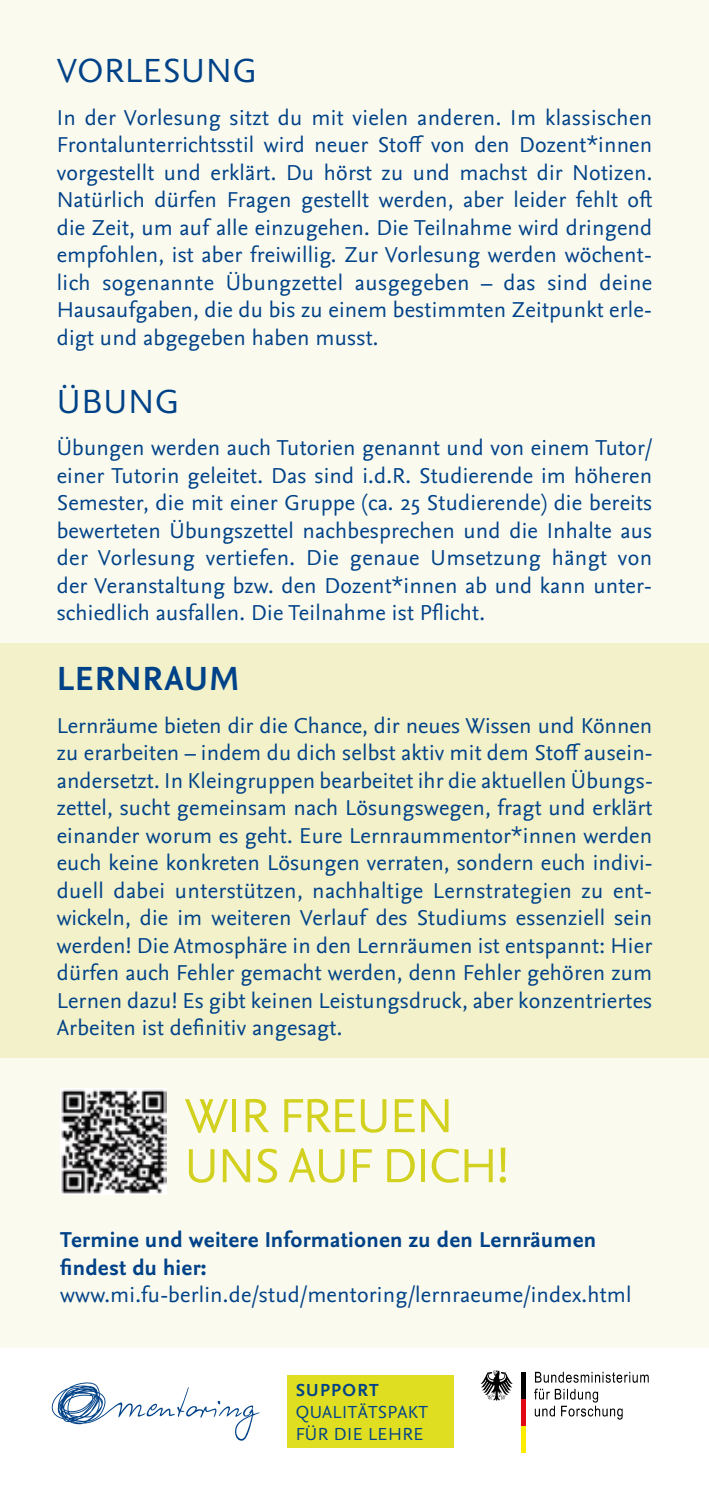
<style>
.page{position:relative;width:709px;height:1489px;background:#fff}
.page>*{position:absolute;margin:0;border:0;box-sizing:border-box;transform-origin:0 0}
.t1{font:50px/50px "Nexus Sans Pro";letter-spacing:-.02em;color:#d2d11f}
.t2{font:35px "Nexus Sans Pro";letter-spacing:.02em;color:#004288}
.t3{font:700 35px "Nexus Sans Pro";letter-spacing:.02em;color:#004288}
.t4{font:22.5px/27.5px "Nexus Sans Pro";letter-spacing:.01em;color:#004288;text-align:justify}
.t5{font:700 22.5px/27.5px "Nexus Sans Pro";letter-spacing:.01em;color:#004288}
.t6{font:18.25px/22px "Nexus Sans";letter-spacing:.025em;color:#004288}
.t7{font:700 18.25px "Nexus Sans";letter-spacing:.075em;color:#004288}
</style>
<div class="page">
<div style="left:0;top:0;width:709px;height:1346px;background:#fbfaee"></div>
<div style="left:0;top:643px;width:709px;height:415px;background:#f2f1c9"></div>
<svg style="left:51px;top:1382px;width:209px;height:59px"></svg>
<svg style="left:480px;top:1370px;width:32px;height:30px"></svg>
<hr style="left:521px;top:1371px;width:4px;height:27px;background:#000">
<hr style="left:521px;top:1398px;width:4px;height:27px;background:#e30613">
<hr style="left:521px;top:1425px;width:4px;height:27px;background:#ffed00">
<svg style="left:534px;top:1371px;width:114px;height:48px"></svg>
<img style="left:60px;top:1088px;width:107px;height:106px">
<div style="left:287px;top:1374px;width:166px;height:73px;background:#e0de20"></div>
<h2 class="t2" style="left:57px;top:45px;width:202px">VORLESUNG</h2>
<p class="t4" style="left:57px;top:102px;width:597px">In der Vorlesung sitzt du mit vielen anderen. Im klassischen Frontalunterrichtsstil wird neuer Stoff von den Dozent*innen vorgestellt und erklärt. Du hörst zu und machst dir Notizen.<br>Natürlich dürfen Fragen gestellt werden, aber leider fehlt oft die Zeit, um auf alle einzugehen. Die Teilnahme wird dringend empfohlen, ist aber freiwillig. Zur Vorlesung werden wöchent&shy;lich sogenannte Übungzettel ausgegeben – das sind deine Hausaufgaben, die du bis zu einem bestimmten Zeitpunkt erle&shy;digt und abgegeben haben musst.</p>
<h2 class="t2" style="left:57px;top:375px;width:124px">ÜBUNG</h2>
<p class="t4" style="left:57px;top:432px;width:597px">Übungen werden auch Tutorien genannt und von einem Tutor/ einer Tutorin geleitet. Das sind i.d.R. Studierende im höheren Semester, die mit einer Gruppe (ca. 25 Studierende) die bereits bewerteten Übungszettel nachbesprechen und die Inhalte aus der Vorlesung vertiefen. Die genaue Umsetzung hängt von der Veranstaltung bzw. den Dozent*innen ab und kann unter&shy;schiedlich ausfallen. Die Teilnahme ist Pflicht.</p>
<h2 class="t3" style="left:57px;top:652px;width:184px">LERNRAUM</h2>
<p class="t4" style="left:57px;top:710px;width:598px">Lernräume bieten dir die Chance, dir neues Wissen und Können zu erarbeiten – indem du dich selbst aktiv mit dem Stoff ausein&shy;andersetzt. In Kleingruppen bearbeitet ihr die aktuellen Übungs&shy;zettel, sucht gemeinsam nach Lösungswegen, fragt und erklärt einander worum es geht. Eure Lernraummentor*innen werden euch keine konkreten Lösungen verraten, sondern euch indivi&shy;duell dabei unterstützen, nachhaltige Lernstrategien zu ent&shy;wickeln, die im weiteren Verlauf des Studiums essenziell sein werden! Die Atmosphäre in den Lernräumen ist entspannt: Hier dürfen auch Fehler gemacht werden, denn Fehler gehören zum Lernen dazu! Es gibt keinen Leistungsdruck, aber konzentriertes Arbeiten ist definitiv angesagt.</p>
<h1 class="t1" style="left:185px;top:1087px;width:326px">WIR FREUEN<br>UNS AUF DICH!</h1>
<p class="t5" style="left:60px;top:1224px;width:537px">Termine und weitere Informationen zu den Lernräumen findest du hier:</p>
<p class="t4" style="left:60px;top:1279px;width:573px">www.mi.fu-berlin.de/stud/mentoring/lernraeume/index.html</p>
<p class="t7" style="left:296px;top:1379px;width:84px">SUPPORT</p>
<p class="t6" style="left:296px;top:1400px;width:134px">QUALITÄTSPAKT<br>FÜR DIE LEHRE</p>
</div>
